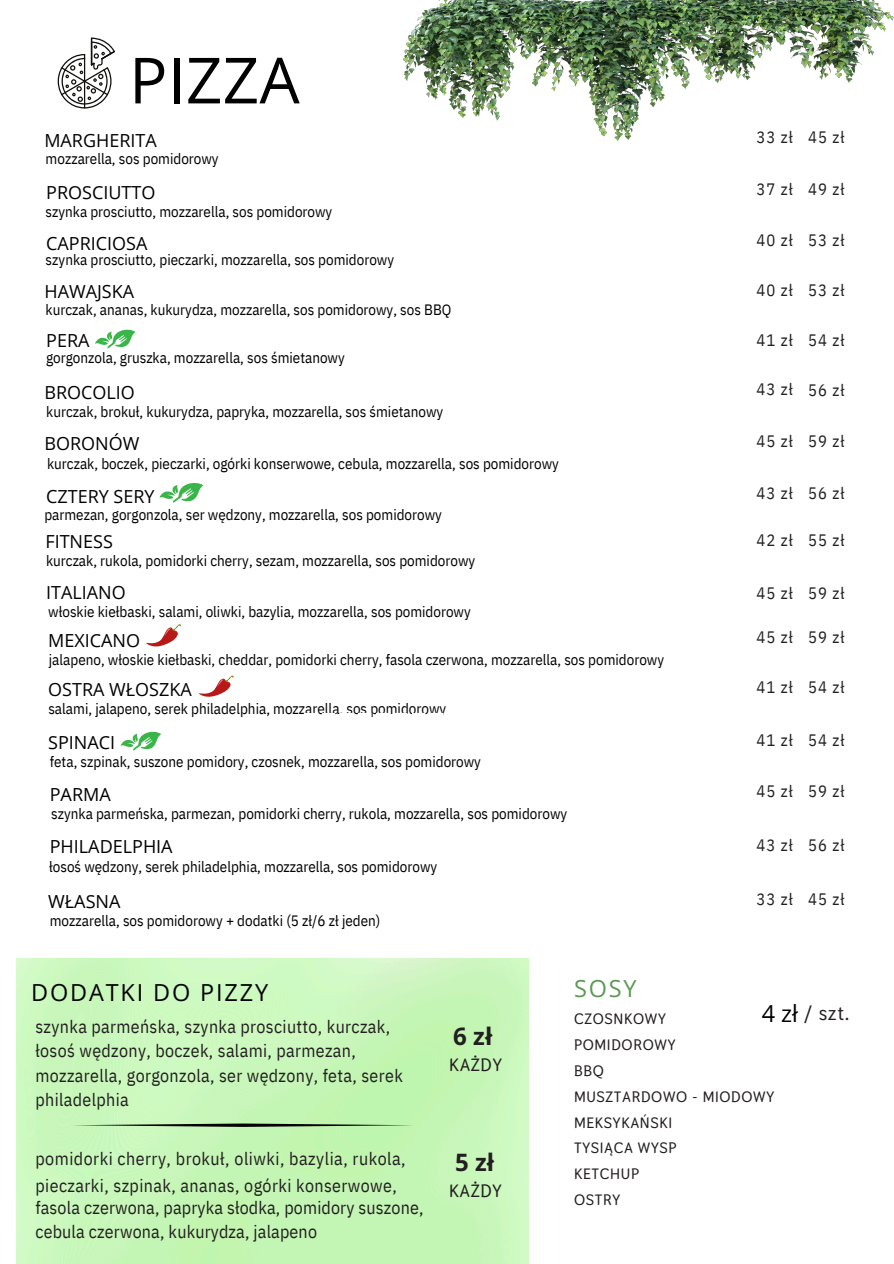
<style>
.page{position:relative;width:894px;height:1264px;background:#fff}
.page>*{position:absolute;margin:0;border:0;box-sizing:border-box;transform-origin:0 0}
.t1{font:63.6px "Open Sans";letter-spacing:.005em;color:#000}
.t2{font:700 24px "Open Sans";color:#231f20}
.t3{font:23.4px "Open Sans";letter-spacing:.08em;color:#000}
.t4{font:23.4px "Open Sans";color:#5b9852}
.t5{font:700 19.5px "Thasadith";color:#231f20}
.t6{font:18px "Open Sans";color:#000}
.t7{font:17.85px/24.5px "IBM Plex Sans Cond";letter-spacing:.02em;color:#231f20}
.t8{font:700 17.7px "Thasadith";letter-spacing:.035em;color:#231f20}
.t9{font:16.5px "IBM Plex Sans Cond";letter-spacing:.06em;color:#231f20}
.t10{font:15px "IBM Plex Sans Cond";color:#000}
.t11{font:700 15px/25.8px "Thasadith";letter-spacing:.045em;color:#231f20}
</style>
<div class="page">
<svg style="left:58px;top:38px;width:57px;height:70px"></svg>
<img style="left:403px;top:0;width:490px;height:140px">
<img style="left:16px;top:958px;width:512px;height:305px">
<svg style="left:95px;top:329px;width:40px;height:20px"></svg>
<svg style="left:159px;top:483px;width:44px;height:20px"></svg>
<svg style="left:120px;top:731px;width:41px;height:20px"></svg>
<svg style="left:146px;top:624px;width:35px;height:22px"></svg>
<svg style="left:199px;top:675px;width:35px;height:22px"></svg>
<svg style="left:72px;top:1123px;width:342px;height:3px"></svg>
<h4 class="t1" style="left:129px;top:35px;width:172px">PIZZA</h4>
<h4 class="t6" style="left:44px;top:127px;width:114px">MARGHERITA</h4>
<h4 class="t10" style="left:46px;top:148px;width:174px">mozzarella, sos pomidorowy</h4>
<p class="t6" style="left:46px;top:179px;width:111px">PROSCIUTTO</p>
<p class="t10" style="left:45px;top:201px;width:288px">szynka prosciutto, mozzarella, sos pomidorowy</p>
<p class="t6" style="left:46px;top:230px;width:103px">CAPRICIOSA</p>
<p class="t6" style="left:44px;top:279px;width:91px">HAWAJSKA</p>
<p class="t6" style="left:46px;top:328px;width:45px">PERA</p>
<p class="t6" style="left:44px;top:379px;width:92px">BROCOLIO</p>
<h4 class="t6" style="left:44px;top:431px;width:96px">BORONÓW</h4>
<p class="t6" style="left:46px;top:484px;width:110px">CZTERY SERY</p>
<p class="t10" style="left:46px;top:249px;width:350px">szynka prosciutto, pieczarki, mozzarella, sos pomidorowy</p>
<p class="t10" style="left:46px;top:300px;width:407px">kurczak, ananas, kukurydza, mozzarella, sos pomidorowy, sos BBQ</p>
<p class="t10" style="left:46px;top:347px;width:300px">gorgonzola, gruszka, mozzarella, sos śmietanowy</p>
<h4 class="t10" style="left:46px;top:402px;width:398px">kurczak, brokuł, kukurydza, papryka, mozzarella, sos śmietanowy</h4>
<p class="t10" style="left:47px;top:453px;width:513px">kurczak, boczek, pieczarki, ogórki konserwowe, cebula, mozzarella, sos pomidorowy</p>
<p class="t10" style="left:44px;top:504px;width:399px">parmezan, gorgonzola, ser wędzony, mozzarella, sos pomidorowy</p>
<p class="t6" style="left:45px;top:529px;width:69px">FITNESS</p>
<h4 class="t10" style="left:46px;top:551px;width:430px">kurczak, rukola, pomidorki cherry, sezam, mozzarella, sos pomidorowy</h4>
<p class="t10" style="left:48px;top:602px;width:424px">włoskie kiełbaski, salami, oliwki, bazylia, mozzarella, sos pomidorowy</p>
<p class="t6" style="left:48px;top:627px;width:93px">MEXICANO</p>
<p class="t10" style="left:49px;top:649px;width:616px">jalapeno, włoskie kiełbaski, cheddar, pomidorki cherry, fasola czerwona, mozzarella, sos pomidorowy</p>
<h4 class="t10" style="left:48px;top:699px;width:399px">salami, jalapeno, serek philadelphia, mozzarella, sos pomidorowy</h4>
<p class="t6" style="left:48px;top:729px;width:68px">SPINACI</p>
<p class="t10" style="left:50px;top:751px;width:432px">feta, szpinak, suszone pomidory, czosnek, mozzarella, sos pomidorowy</p>
<p class="t6" style="left:50px;top:782px;width:62px">PARMA</p>
<p class="t10" style="left:51px;top:804px;width:517px">szynka parmeńska, parmezan, pomidorki cherry, rukola, mozzarella, sos pomidorowy</p>
<h2 class="t6" style="left:50px;top:833px;width:124px">PHILADELPHIA</h2>
<h6 class="t10" style="left:49px;top:856px;width:389px">łosoś wędzony, serek philadelphia, mozzarella, sos pomidorowy</h6>
<h6 class="t6" style="left:48px;top:888px;width:74px">WŁASNA</h6>
<p class="t10" style="left:50px;top:910px;width:332px">mozzarella, sos pomidorowy + dodatki (5 zł/6 zł jeden)</p>
<p class="t6" style="left:46px;top:579px;width:81px">ITALIANO</p>
<p class="t6" style="left:48px;top:677px;width:145px">OSTRA WŁOSZKA</p>
<h4 class="t9" style="left:756px;top:126px;width:38px">33 zł</h4>
<h4 class="t9" style="left:808px;top:126px;width:38px">45 zł</h4>
<p class="t9" style="left:756px;top:178px;width:38px">37 zł</p>
<h4 class="t9" style="left:808px;top:178px;width:38px">49 zł</h4>
<p class="t9" style="left:756px;top:229px;width:38px">40 zł</p>
<p class="t9" style="left:756px;top:279px;width:38px">40 zł</p>
<h4 class="t9" style="left:756px;top:329px;width:38px">41 zł</h4>
<p class="t9" style="left:808px;top:229px;width:38px">53 zł</p>
<h4 class="t9" style="left:808px;top:279px;width:38px">53 zł</h4>
<p class="t9" style="left:808px;top:329px;width:38px">54 zł</p>
<p class="t9" style="left:756px;top:377px;width:38px">43 zł</p>
<p class="t9" style="left:756px;top:430px;width:38px">45 zł</p>
<h4 class="t9" style="left:756px;top:482px;width:38px">43 zł</h4>
<p class="t9" style="left:756px;top:528px;width:38px">42 zł</p>
<p class="t9" style="left:808px;top:379px;width:38px">56 zł</p>
<h4 class="t9" style="left:808px;top:430px;width:38px">59 zł</h4>
<p class="t9" style="left:808px;top:482px;width:38px">56 zł</p>
<p class="t9" style="left:808px;top:529px;width:38px">55 zł</p>
<p class="t9" style="left:756px;top:581px;width:38px">45 zł</p>
<p class="t9" style="left:756px;top:626px;width:38px">45 zł</p>
<p class="t9" style="left:756px;top:676px;width:38px">41 zł</p>
<p class="t9" style="left:808px;top:581px;width:38px">59 zł</p>
<p class="t9" style="left:808px;top:626px;width:38px">59 zł</p>
<p class="t9" style="left:808px;top:676px;width:38px">54 zł</p>
<p class="t9" style="left:756px;top:729px;width:38px">41 zł</p>
<p class="t9" style="left:808px;top:729px;width:38px">54 zł</p>
<h4 class="t9" style="left:756px;top:779px;width:38px">45 zł</h4>
<p class="t9" style="left:808px;top:779px;width:38px">59 zł</p>
<p class="t9" style="left:756px;top:833px;width:38px">43 zł</p>
<p class="t9" style="left:808px;top:833px;width:38px">56 zł</p>
<p class="t9" style="left:756px;top:887px;width:38px">33 zł</p>
<p class="t9" style="left:808px;top:887px;width:38px">45 zł</p>
<h4 class="t3" style="left:31px;top:976px;width:238px">DODATKI DO PIZZY</h4>
<p class="t4" style="left:574px;top:971px;width:64px">SOSY</p>
<p class="t11" style="left:574px;top:1005px;width:202px">CZOSNKOWY<br>POMIDOROWY<br>BBQ<br>MUSZTARDOWO - MIODOWY<br>MEKSYKAŃSKI<br>TYSIĄCA WYSP<br>KETCHUP<br>OSTRY</p>
<p class="t3" style="left:761px;top:996px;width:38px">4 zł</p>
<p class="t5" style="left:803px;top:1000px;width:47px">/ szt.</p>
<p class="t7" style="left:35px;top:1014px;width:369px">szynka parmeńska, szynka prosciutto, kurczak, łosoś wędzony, boczek, salami, parmezan, mozzarella, gorgonzola, ser wędzony, feta, serek philadelphia</p>
<p class="t2" style="left:453px;top:1019px;width:40px">6 zł</p>
<p class="t8" style="left:449px;top:1053px;width:54px">KAŻDY</p>
<p class="t7" style="left:35px;top:1144px;width:371px;line-height:26.8px">pomidorki cherry, brokuł, oliwki, bazylia, rukola, pieczarki, szpinak, ananas, ogórki konserwowe,</p>
<p class="t7" style="left:35px;top:1194px;width:389px">fasola czerwona, papryka słodka, pomidory suszone, cebula czerwona, kukurydza, jalapeno</p>
<p class="t2" style="left:455px;top:1145px;width:40px">5 zł</p>
<p class="t8" style="left:449px;top:1179px;width:54px">KAŻDY</p>
</div>
